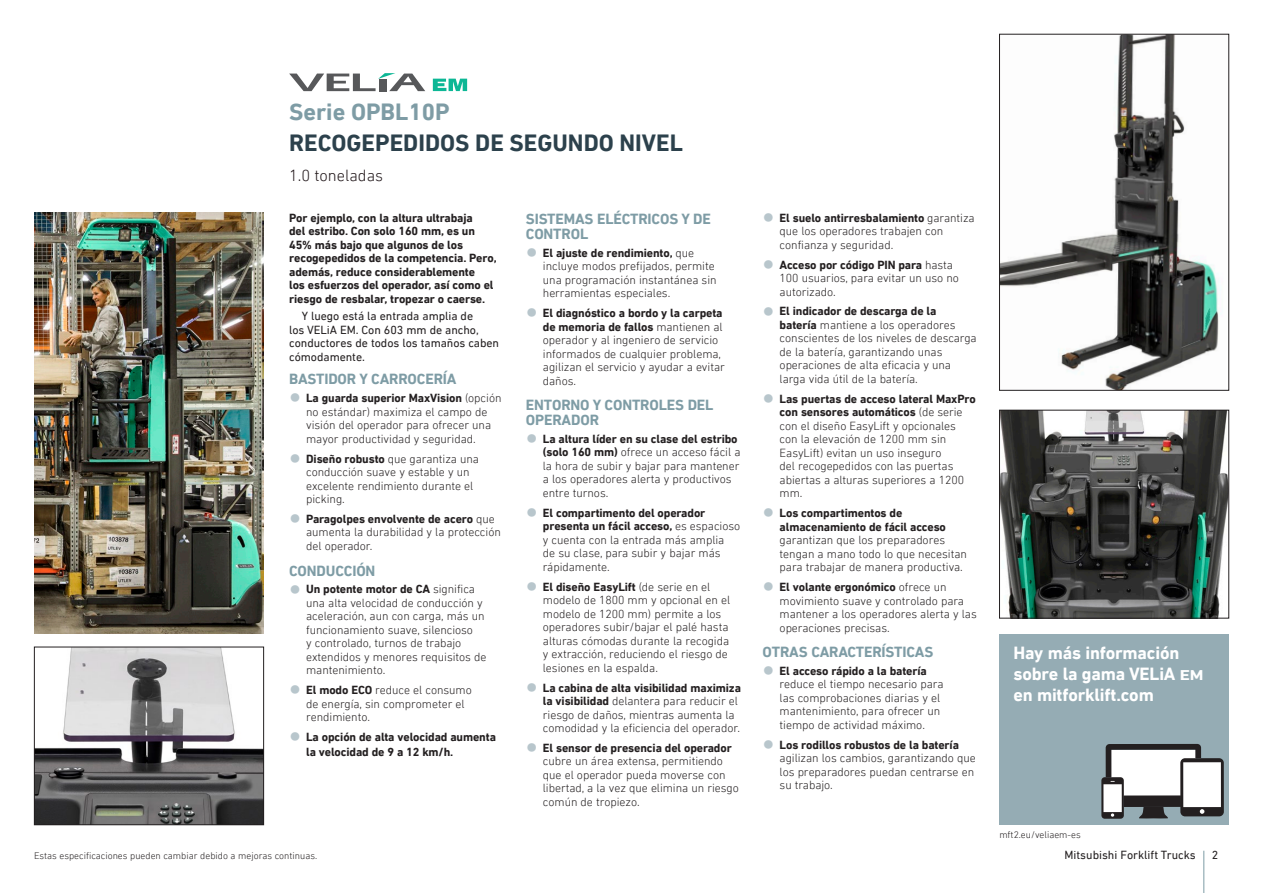
<style>
.page{position:relative;width:1263px;height:893px;background:#fff}
.page>*{position:absolute;margin:0;border:0;box-sizing:border-box;transform-origin:0 0}
.Inside_FormFactor_No{font:700 24px "DIN Next LT Pro";color:#2c414c}
.Inside_Series_Name_N{font:700 24px "DIN Next LT Pro";color:#7e9ca5}
.Boxout-Header{font:700 18px/21px "DIN Next LT Pro";letter-spacing:-.01em;color:#fff}
.Inside_Capacity_Norm{font:300 16.5px "DIN Next LT Pro";color:#23191c}
.TOP_FEATURES_Section{font:700 15px/15px "DIN Next LT Pro";letter-spacing:-.01em;color:#7e9ca5}
.t1{font:300 12px/13.5px "DIN Next LT Pro";letter-spacing:-.005em;color:#231f20}
.FAB_Body_LEAD_-_N{font:700 12px/13.5px "DIN Next LT Pro";letter-spacing:-.01em;color:#231f20}
.FAB_Body_regular_N{font:12px/13.5px "DIN Next LT Pro";letter-spacing:-.005em;color:#231f20}
.BODY_Smallprint_Norm{font:300 9.75px "DIN Next LT Pro";color:#231f20}
.s1{font-family:"Helvetica Neue LT Pro";font-stretch:condensed;font-size:24px;color:#b8c6cc}
.s2{font-weight:700}
.s3{font-family:"Helvetica Neue LT Pro";font-weight:300;font-stretch:condensed;font-size:24px;color:#b8c6cc}
.s4{font-size:14.4px}
</style>
<div class="page">
<div style="left:999px;top:634px;width:230px;height:191px;background:#95acb4"></div>
<div style="left:1111px;top:750px;width:84px;height:46px;background:#fff"></div>
<svg style="left:1139px;top:807px;width:29px;height:12px"></svg>
<div style="left:1101px;top:777px;width:23px;height:42px;background:#231f20;border-radius:3px"></div>
<svg style="left:1111px;top:813px;width:3px;height:4px"></svg>
<div style="left:1103px;top:784px;width:19px;height:28px;background:#fff"></div>
<div style="left:1180px;top:758px;width:44px;height:58px;background:#231f20;border-radius:5px"></div>
<svg style="left:1200px;top:809px;width:4px;height:5px"></svg>
<div style="left:1183px;top:762px;width:38px;height:45px;background:#fff"></div>
<svg style="left:1106px;top:744px;width:95px;height:38px"></svg>
<div style="left:1124px;top:795px;width:57px;height:12px;background:#231f20"></div>
<svg style="left:289px;top:73px;width:136px;height:18px"></svg>
<svg style="left:433px;top:79px;width:34px;height:12px"></svg>
<img style="left:1001px;top:412px;width:226px;height:204px">
<div style="left:999px;top:410px;width:230px;height:208px;border:1px solid #231f20"></div>
<img style="left:34px;top:213px;width:230px;height:421px">
<img style="left:36px;top:649px;width:226px;height:174px">
<div style="left:34px;top:647px;width:230px;height:178px;border:1px solid #231f20"></div>
<img style="left:1001px;top:36px;width:219px;height:352px">
<div style="left:999px;top:34px;width:230px;height:356px;border:1px solid #231f20"></div>
<hr style="left:1203px;top:851px;width:1px;height:42px;background:#7e9ca5">
<p class="Inside_Series_Name_N" style="left:289px;top:98px;width:162px">Serie OPBL10P</p>
<p class="Inside_FormFactor_No" style="left:289px;top:129px;width:395px">RECOGEPEDIDOS DE SEGUNDO NIVEL</p>
<p class="Inside_Capacity_Norm" style="left:289px;top:165px;width:95px">1.0 toneladas</p>
<p class="FAB_Body_LEAD_-_N" style="left:289px;top:211px;width:209px">Por ejemplo, con la altura ultrabaja<br>del estribo. Con solo 160 mm, es un 45% más bajo que algunos de los recogepedidos de la competencia. Pero, además, reduce considerablemente<br>los esfuerzos del operador, así como el riesgo de resbalar, tropezar o caerse.</p>
<p class="FAB_Body_regular_N" style="left:289px;top:309px;width:211px;text-indent:13px">Y luego está la entrada amplia de<br>los VELiA EM. Con 603 mm de ancho, conductores de todos los tamaños caben cómodamente.</p>
<p class="TOP_FEATURES_Section" style="left:289px;top:372px;width:169px">BASTIDOR Y CARROCERÍA</p>
<p class="t1" style="left:306px;top:391px;width:197px;text-indent:-17px"><span class="s1">•</span> <span class="s2">La guarda superior MaxVision</span> (opción no estándar) maximiza el campo de visión del operador para ofrecer una mayor productividad y seguridad.</p>
<p class="t1" style="left:306px;top:452px;width:174px;text-indent:-17px"><span class="s1">•</span> <span class="s2">Diseño robusto</span> que garantiza una conducción suave y estable y un excelente rendimiento durante el picking.</p>
<p class="t1" style="left:306px;top:512px;width:196px;text-indent:-17px"><span class="s1">•</span> <span class="s2">Paragolpes envolvente de acero</span> que aumenta la durabilidad y la protección del operador.</p>
<p class="TOP_FEATURES_Section" style="left:289px;top:563px;width:88px">CONDUCCIÓN</p>
<p class="t1" style="left:306px;top:582px;width:182px;text-indent:-17px"><span class="s1">•</span> <span class="s2">Un potente motor de CA</span> significa una alta velocidad de conducción y aceleración, aun con carga, más un funcionamiento suave, silencioso<br>y controlado, turnos de trabajo extendidos y menores requisitos de mantenimiento.</p>
<p class="t1" style="left:306px;top:683px;width:167px;text-indent:-17px"><span class="s1">•</span> <span class="s2">El modo ECO</span> reduce el consumo de energía, sin comprometer el rendimiento.</p>
<p class="FAB_Body_LEAD_-_N" style="left:306px;top:729px;width:191px;line-height:15px;text-indent:-17px"><span class="s3">•</span> La opción de alta velocidad aumenta la velocidad de 9 a 12 km/h.</p>
<p class="TOP_FEATURES_Section" style="left:526px;top:211px;width:187px">SISTEMAS ELÉCTRICOS Y DE<br>CONTROL</p>
<p class="t1" style="left:543px;top:246px;width:175px;text-indent:-17px"><span class="s1">•</span> <span class="s2">El ajuste de rendimiento,</span> que incluye modos prefijados, permite una programación instantánea sin herramientas especiales.</p>
<p class="t1" style="left:543px;top:306px;width:183px;text-indent:-17px"><span class="s1">•</span> <span class="s2">El diagnóstico a bordo y la carpeta de memoria de fallos</span> mantienen al operador y al ingeniero de servicio informados de cualquier problema, agilizan el servicio y ayudar a evitar daños.</p>
<p class="TOP_FEATURES_Section" style="left:526px;top:397px;width:189px">ENTORNO Y CONTROLES DEL<br>OPERADOR</p>
<p class="t1" style="left:543px;top:432px;width:199px;text-indent:-17px"><span class="s1">•</span> <span class="s2">La altura líder en su clase del estribo (solo 160 mm)</span> ofrece un acceso fácil a la hora de subir y bajar para mantener a los operadores alerta y productivos entre turnos.</p>
<p class="t1" style="left:543px;top:506px;width:199px;text-indent:-17px"><span class="s1">•</span> <span class="s2">El compartimento del operador presenta un fácil acceso,</span> es espacioso y cuenta con la entrada más amplia<br>de su clase, para subir y bajar más rápidamente.</p>
<p class="t1" style="left:543px;top:580px;width:189px;text-indent:-17px"><span class="s1">•</span> <span class="s2">El diseño EasyLift</span> (de serie en el modelo de 1800 mm y opcional en el modelo de 1200 mm) permite a los operadores subir/bajar el palé hasta alturas cómodas durante la recogida y extracción, reduciendo el riesgo de lesiones en la espalda.</p>
<p class="t1" style="left:543px;top:681px;width:200px;text-indent:-17px"><span class="s1">•</span> <span class="s2">La cabina de alta visibilidad maximiza la visibilidad</span> delantera para reducir el riesgo de daños, mientras aumenta la comodidad y la eficiencia del operador.</p>
<p class="t1" style="left:543px;top:741px;width:198px;text-indent:-17px"><span class="s1">•</span> <span class="s2">El sensor de presencia del operador </span>cubre un área extensa, permitiendo que el operador pueda moverse con libertad, a la vez que elimina un riesgo común de tropiezo.</p>
<p class="t1" style="left:780px;top:211px;width:197px;text-indent:-17px"><span class="s1">•</span> <span class="s2">El suelo antirresbalamiento</span> garantiza que los operadores trabajen con confianza y seguridad.</p>
<p class="t1" style="left:780px;top:258px;width:181px;text-indent:-17px"><span class="s1">•</span> <span class="s2">Acceso por código PIN para</span> hasta<br>100 usuarios, para evitar un uso no autorizado.</p>
<p class="t1" style="left:780px;top:304px;width:199px;text-indent:-17px"><span class="s1">•</span> <span class="s2">El indicador de descarga de la<br>batería</span> mantiene a los operadores conscientes de los niveles de descarga de la batería, garantizando unas operaciones de alta eficacia y una larga vida útil de la batería.</p>
<p class="t1" style="left:780px;top:392px;width:198px;text-indent:-17px"><span class="s1">•</span> <span class="s2">Las puertas de acceso lateral MaxPro con sensores automáticos</span> (de serie con el diseño EasyLift y opcionales con la elevación de 1200 mm sin<br>EasyLift) evitan un uso inseguro<br>del recogepedidos con las puertas abiertas a alturas superiores a 1200 mm.</p>
<p class="t1" style="left:780px;top:506px;width:189px;text-indent:-17px"><span class="s1">•</span> <span class="s2">Los compartimentos de almacenamiento de fácil acceso </span>garantizan que los preparadores tengan a mano todo lo que necesitan para trabajar de manera productiva.</p>
<p class="t1" style="left:780px;top:580px;width:199px;text-indent:-17px"><span class="s1">•</span> <span class="s2">El volante ergonómico</span> ofrece un movimiento suave y controlado para mantener a los operadores alerta y las operaciones precisas.</p>
<p class="TOP_FEATURES_Section" style="left:763px;top:644px;width:172px">OTRAS CARACTERÍSTICAS</p>
<p class="t1" style="left:780px;top:664px;width:165px;text-indent:-17px"><span class="s1">•</span> <span class="s2">El acceso rápido a la batería </span>reduce el tiempo necesario para las comprobaciones diarias y el mantenimiento, para ofrecer un tiempo de actividad máximo.</p>
<p class="t1" style="left:780px;top:738px;width:198px;text-indent:-17px"><span class="s1">•</span> <span class="s2">Los rodillos robustos de la batería </span>agilizan los cambios, garantizando que los preparadores puedan centrarse en su trabajo.</p>
<p class="Boxout-Header" style="left:1013px;top:643px;width:192px">Hay más información sobre la gama VELiA <span class="s4">EM </span>en mitforklift.com</p>
<p class="BODY_Smallprint_Norm" style="left:999px;top:829px;width:83px">mft2.eu/veliaem-es</p>
<p class="BODY_Smallprint_Norm" style="left:34px;top:850px;width:285px">Estas especificaciones pueden cambiar debido a mejoras continuas.</p>
<p class="FAB_Body_regular_N" style="left:1064px;top:848px;width:133px">Mitsubishi Forklift Trucks</p>
<p class="FAB_Body_regular_N" style="left:1212px;top:848px;width:8px">2</p>
</div>
